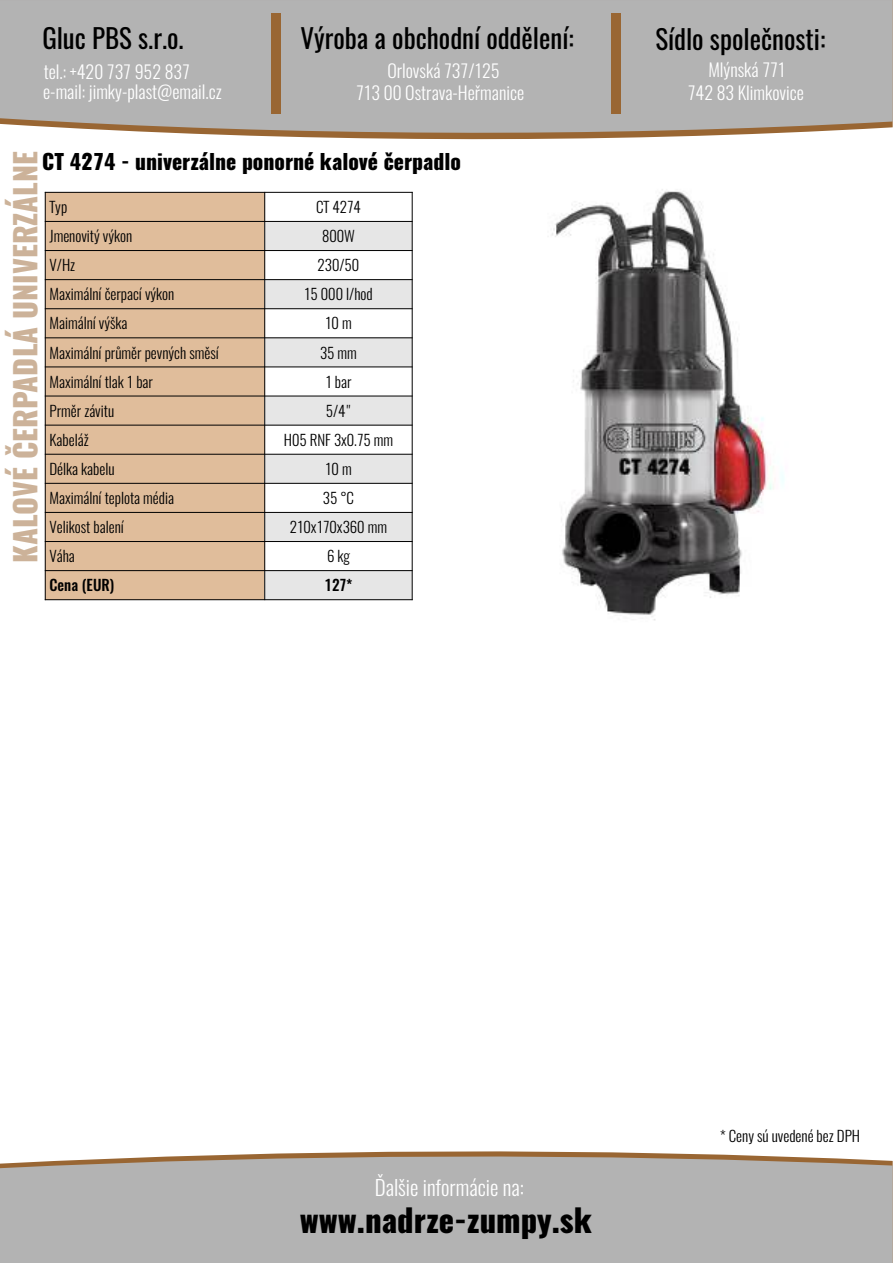
<style>
.page{position:relative;width:893px;height:1263px;background:#fff}
.page>*{position:absolute;margin:0;border:0;box-sizing:border-box;transform-origin:0 0}
.t1{font:800 31.65px "Oswald";color:#000}
.t2{font:800 30px "Oswald";color:rgb(153 102 51/.5)}
.t3{font:27px "Oswald";color:#000}
.t4{font:800 21px "Oswald";color:#000}
.t5{font:300 21px "Oswald";color:#fff}
.t6{font:300 18px/22.8px "Oswald";color:#fff;text-align:center}
.t7{font:300 15px "Oswald";color:#000}
.t8{font:500 15px "Oswald";color:#000}
</style>
<div class="page">
<svg style="left:0;top:0;width:893px;height:138px;background:#b3b1af"></svg>
<div style="left:271px;top:13px;width:10px;height:101px;background:#963"></div>
<div style="left:611px;top:13px;width:10px;height:101px;background:#963"></div>
<div style="left:45px;top:192px;width:220px;height:29px;background:#e0bd9b"></div>
<div style="left:45px;top:221px;width:220px;height:30px;background:#e0bd9b"></div>
<div style="left:265px;top:221px;width:147px;height:30px;background:#e6e6e6"></div>
<div style="left:45px;top:251px;width:220px;height:29px;background:#e0bd9b"></div>
<div style="left:45px;top:280px;width:220px;height:29px;background:#e0bd9b"></div>
<div style="left:265px;top:280px;width:147px;height:29px;background:#e6e6e6"></div>
<div style="left:45px;top:309px;width:220px;height:29px;background:#e0bd9b"></div>
<div style="left:45px;top:338px;width:220px;height:29px;background:#e0bd9b"></div>
<div style="left:265px;top:338px;width:147px;height:29px;background:#e6e6e6"></div>
<div style="left:45px;top:367px;width:220px;height:29px;background:#e0bd9b"></div>
<div style="left:45px;top:396px;width:220px;height:29px;background:#e0bd9b"></div>
<div style="left:265px;top:396px;width:147px;height:29px;background:#e6e6e6"></div>
<div style="left:45px;top:425px;width:220px;height:29px;background:#e0bd9b"></div>
<div style="left:45px;top:454px;width:220px;height:29px;background:#e0bd9b"></div>
<div style="left:265px;top:454px;width:147px;height:29px;background:#e6e6e6"></div>
<div style="left:45px;top:483px;width:220px;height:29px;background:#e0bd9b"></div>
<div style="left:45px;top:512px;width:220px;height:29px;background:#e0bd9b"></div>
<div style="left:265px;top:512px;width:147px;height:29px;background:#e6e6e6"></div>
<div style="left:45px;top:541px;width:220px;height:30px;background:#e0bd9b"></div>
<div style="left:45px;top:571px;width:220px;height:29px;background:#e0bd9b"></div>
<div style="left:265px;top:571px;width:147px;height:29px;background:#e6e6e6"></div>
<hr style="left:45px;top:192px;width:1px;height:408px;background:#000">
<hr style="left:264px;top:192px;width:1px;height:408px;background:#000">
<hr style="left:412px;top:192px;width:1px;height:408px;background:#000">
<hr style="left:45px;top:599px;width:368px;height:1px;background:#000">
<hr style="left:45px;top:570px;width:368px;height:1px;background:#000">
<hr style="left:45px;top:541px;width:368px;height:1px;background:#000">
<hr style="left:45px;top:512px;width:368px;height:1px;background:#000">
<hr style="left:45px;top:483px;width:368px;height:1px;background:#000">
<hr style="left:45px;top:454px;width:368px;height:1px;background:#000">
<hr style="left:45px;top:425px;width:368px;height:1px;background:#000">
<hr style="left:45px;top:396px;width:368px;height:1px;background:#000">
<hr style="left:45px;top:366px;width:368px;height:1px;background:#000">
<hr style="left:45px;top:337px;width:368px;height:1px;background:#000">
<hr style="left:45px;top:308px;width:368px;height:1px;background:#000">
<hr style="left:45px;top:279px;width:368px;height:1px;background:#000">
<hr style="left:45px;top:250px;width:368px;height:1px;background:#000">
<hr style="left:45px;top:221px;width:368px;height:1px;background:#000">
<hr style="left:45px;top:192px;width:368px;height:1px;background:#000">
<img style="left:551px;top:189px;width:233px;height:432px">
<svg style="left:0;top:1152px;width:893px;height:111px;background:#b4b1af"></svg>
<h3 class="t3" style="left:42px;top:19px;width:143px">Gluc PBS s.r.o.</h3>
<h3 class="t3" style="left:655px;top:20px;width:172px">Sídlo společnosti:</h3>
<p class="t6" style="left:688px;top:58px;width:118px">Mlýnská 771<br>742 83 Klimkovice</p>
<h3 class="t3" style="left:300px;top:20px;width:275px">Výroba a obchodní oddělení:</h3>
<p class="t6" style="left:356px;top:60px;width:170px;line-height:21.9px">Orlovská 737/125<br>713 00 Ostrava-Heřmanice</p>
<p class="t6" style="left:43px;top:62px;width:180px;line-height:19.6px;text-align:left">tel.: +420 737 952 837 e-mail: jimky-plast@email.cz</p>
<h2 class="t2" style="left:5px;top:563px;width:413px;rotate:-90deg">KALOVÉ ČERPADLÁ UNIVERZÁLNE</h2>
<h3 class="t4" style="left:42px;top:147px;width:420px">CT 4274 - univerzálne ponorné kalové čerpadlo</h3>
<p class="t7" style="left:49px;top:197px;width:19px">Typ</p>
<p class="t7" style="left:316px;top:197px;width:46px">CT 4274</p>
<p class="t7" style="left:49px;top:226px;width:84px">Jmenovitý výkon</p>
<p class="t7" style="left:322px;top:226px;width:34px">800W</p>
<p class="t7" style="left:49px;top:255px;width:27px">V/Hz</p>
<p class="t7" style="left:318px;top:255px;width:43px">230/50</p>
<p class="t7" style="left:49px;top:284px;width:126px">Maximální čerpací výkon</p>
<p class="t7" style="left:304px;top:284px;width:70px">15 000 l/hod</p>
<p class="t7" style="left:49px;top:313px;width:80px">Maimální výška</p>
<p class="t7" style="left:325px;top:313px;width:28px">10 m</p>
<p class="t7" style="left:49px;top:342px;width:171px">Maximální průměr pevných směsí</p>
<p class="t7" style="left:320px;top:342px;width:38px">35 mm</p>
<p class="t7" style="left:49px;top:371px;width:105px">Maximální tlak 1 bar</p>
<p class="t7" style="left:325px;top:371px;width:28px">1 bar</p>
<p class="t7" style="left:49px;top:400px;width:66px">Prměr závitu</p>
<p class="t7" style="left:326px;top:400px;width:27px">5/4"</p>
<p class="t7" style="left:49px;top:429px;width:41px">Kabeláž</p>
<p class="t7" style="left:284px;top:429px;width:111px">H05 RNF 3x0.75 mm</p>
<p class="t7" style="left:49px;top:459px;width:67px">Délka kabelu</p>
<p class="t7" style="left:325px;top:459px;width:28px">10 m</p>
<p class="t7" style="left:49px;top:488px;width:126px">Maximální teplota média</p>
<p class="t7" style="left:323px;top:488px;width:33px">35 °C</p>
<p class="t7" style="left:49px;top:517px;width:76px">Velikost balení</p>
<p class="t7" style="left:290px;top:517px;width:99px">210x170x360 mm</p>
<p class="t7" style="left:49px;top:546px;width:27px">Váha</p>
<p class="t7" style="left:327px;top:546px;width:24px">6 kg</p>
<p class="t8" style="left:49px;top:575px;width:66px">Cena (EUR)</p>
<p class="t8" style="left:325px;top:575px;width:29px">127*</p>
<h3 class="t5" style="left:375px;top:1173px;width:151px">Ďalšie informácie na:</h3>
<h1 class="t1" style="left:300px;top:1199px;width:293px">www.nadrze-zumpy.sk</h1>
<p class="t7" style="left:720px;top:1126px;width:142px">* Ceny sú uvedené bez DPH</p>
</div>
